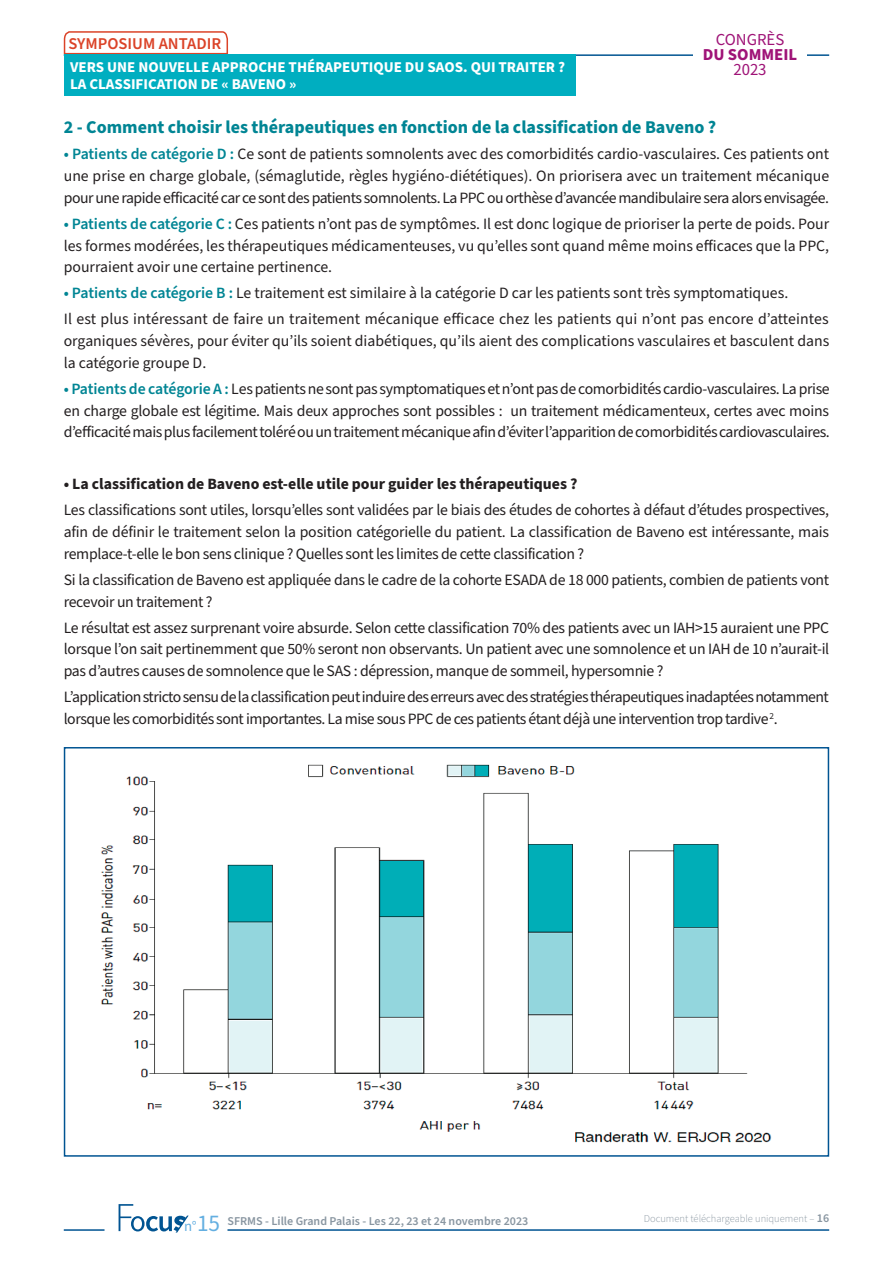
<style>
.page{position:relative;width:893px;height:1263px;background:#fff}
.page>*{position:absolute;margin:0;border:0;box-sizing:border-box;transform-origin:0 0}
.t1{font:700 18px "Source Sans Pro";color:#008594}
.t2{font:16.65px "Source Sans Pro";color:#9f1377}
.t3{font:700 16.65px "Source Sans Pro";color:#9f1377}
.t4{font:600 16.5px "Source Sans Pro";color:#db4328}
.t5{font:15.75px/21.8px "Source Sans Pro";letter-spacing:-.02em;color:#231f20;text-align:justify}
.t6{font:15.75px/26px "Source Sans Pro";color:#231f20}
.t7{font:700 15.75px "Source Sans Pro";color:#231f20}
.t8{font:700 15px/16.5px "Source Sans Pro";color:#fff}
.t9{font:600 12px "Source Sans Pro";color:#8996a1}
.t10{font:300 10.5px "Source Sans Pro";color:#8996a1}
.s1{font-weight:600;color:#008594}
.s2{font-weight:400;font-size:14.7px;color:#64afe1}
.s3{font-weight:400;font-size:23.25px;color:#64afe1}
.s4{font-weight:600;font-size:12px}
</style>
<div class="page">
<hr style="left:227px;top:1229px;width:602px;height:2px;background:#005492">
<hr style="left:64px;top:1229px;width:41px;height:2px;background:#005492">
<svg style="left:119px;top:1204px;width:70px;height:28px"></svg>
<div style="left:64px;top:747px;width:765px;height:410px;border:2px solid #005492"></div>
<img style="left:101px;top:764px;width:671px;height:379px">
<hr style="left:64px;top:54px;width:765px;height:2px;background:#005492">
<div style="left:693px;top:28px;width:114px;height:53px;background:#fff"></div>
<svg style="left:63px;top:31px;width:165px;height:24px"></svg>
<div style="left:64px;top:54px;width:512px;height:42px;background:#00aec0"></div>
<p class="t4" style="left:68px;top:32px;width:154px">SYMPOSIUM ANTADIR</p>
<p class="t8" style="left:70px;top:59px;width:497px">VERS UNE NOUVELLE APPROCHE THÉRAPEUTIQUE DU SAOS. QUI TRAITER ?<br>LA CLASSIFICATION DE « BAVENO »</p>
<p class="t2" style="left:716px;top:28px;width:70px">CONGRÈS</p>
<p class="t3" style="left:703px;top:43px;width:96px">DU SOMMEIL</p>
<p class="t2" style="left:733px;top:58px;width:35px">2023</p>
<p class="t1" style="left:64px;top:115px;width:654px">2 - Comment choisir les thérapeutiques en fonction de la classification de Baveno ?</p>
<p class="t5" style="left:64px;top:144px;width:767px"><span class="s1">• Patients de catégorie D :</span> Ce sont de patients somnolents avec des comorbidités cardio-vasculaires. Ces patients ont une prise en charge globale, (sémaglutide, règles hygiéno-diététiques). On priorisera avec un traitement mécanique pour une rapide efficacité car ce sont des patients somnolents. La PPC ou orthèse d’avancée mandibulaire sera alors envisagée.</p>
<p class="t5" style="left:64px;top:213px;width:767px"><span class="s1">• Patients de catégorie C :</span> Ces patients n’ont pas de symptômes. Il est donc logique de prioriser la perte de poids. Pour les formes modérées, les thérapeutiques médicamenteuses, vu qu’elles sont quand même moins efficaces que la PPC, pourraient avoir une certaine pertinence.</p>
<p class="t6" style="left:64px;top:281px;width:766px"><span class="s1">• Patients de catégorie B :</span> Le traitement est similaire à la catégorie D car les patients sont très symptomatiques.<br>Il est plus intéressant de faire un traitement mécanique efficace chez les patients qui n’ont pas encore d’atteintes</p>
<p class="t6" style="left:64px;top:330px;width:767px;line-height:21.8px">organiques sévères, pour éviter qu’ils soient diabétiques, qu’ils aient des complications vasculaires et basculent dans la catégorie groupe D.</p>
<p class="t5" style="left:64px;top:378px;width:767px"><span class="s1">• Patients de catégorie A :</span> Les patients ne sont pas symptomatiques et n’ont pas de comorbidités cardio-vasculaires. La prise en charge globale est légitime. Mais deux approches sont possibles : un traitement médicamenteux, certes avec moins d’efficacité mais plus facilement toléré ou un traitement mécanique afin d’éviter l’apparition de comorbidités cardiovasculaires.</p>
<p class="t7" style="left:64px;top:473px;width:515px">• La classification de Baveno est-elle utile pour guider les thérapeutiques ?</p>
<p class="t5" style="left:64px;top:500px;width:767px">Les classifications sont utiles, lorsqu’elles sont validées par le biais des études de cohortes à défaut d’études prospectives, afin de définir le traitement selon la position catégorielle du patient. La classification de Baveno est intéressante, mais remplace-t-elle le bon sens clinique ? Quelles sont les limites de cette classification ?</p>
<p class="t5" style="left:64px;top:569px;width:767px">Si la classification de Baveno est appliquée dans le cadre de la cohorte ESADA de 18 000 patients, combien de patients vont recevoir un traitement ?</p>
<p class="t5" style="left:64px;top:617px;width:767px">Le résultat est assez surprenant voire absurde. Selon cette classification 70% des patients avec un IAH&gt;15 auraient une PPC lorsque l’on sait pertinemment que 50% seront non observants. Un patient avec une somnolence et un IAH de 10 n’aurait-il pas d’autres causes de somnolence que le SAS : dépression, manque de sommeil, hypersomnie ?</p>
<p class="t5" style="left:64px;top:686px;width:767px">L’application stricto sensu de la classification peut induire des erreurs avec des stratégies thérapeutiques inadaptées notamment lorsque les comorbidités sont importantes. La mise sous PPC de ces patients étant déjà une intervention trop tardive <sup>2</sup>.</p>
<p class="t9" style="left:184px;top:1212px;width:346px"><span class="s2">n°</span><span class="s3">15</span> SFRMS - Lille Grand Palais - Les 22, 23 et 24 novembre 2023</p>
<p class="t10" style="left:644px;top:1212px;width:187px">Document téléchargeable uniquement – <span class="s4">16</span></p>
</div>
